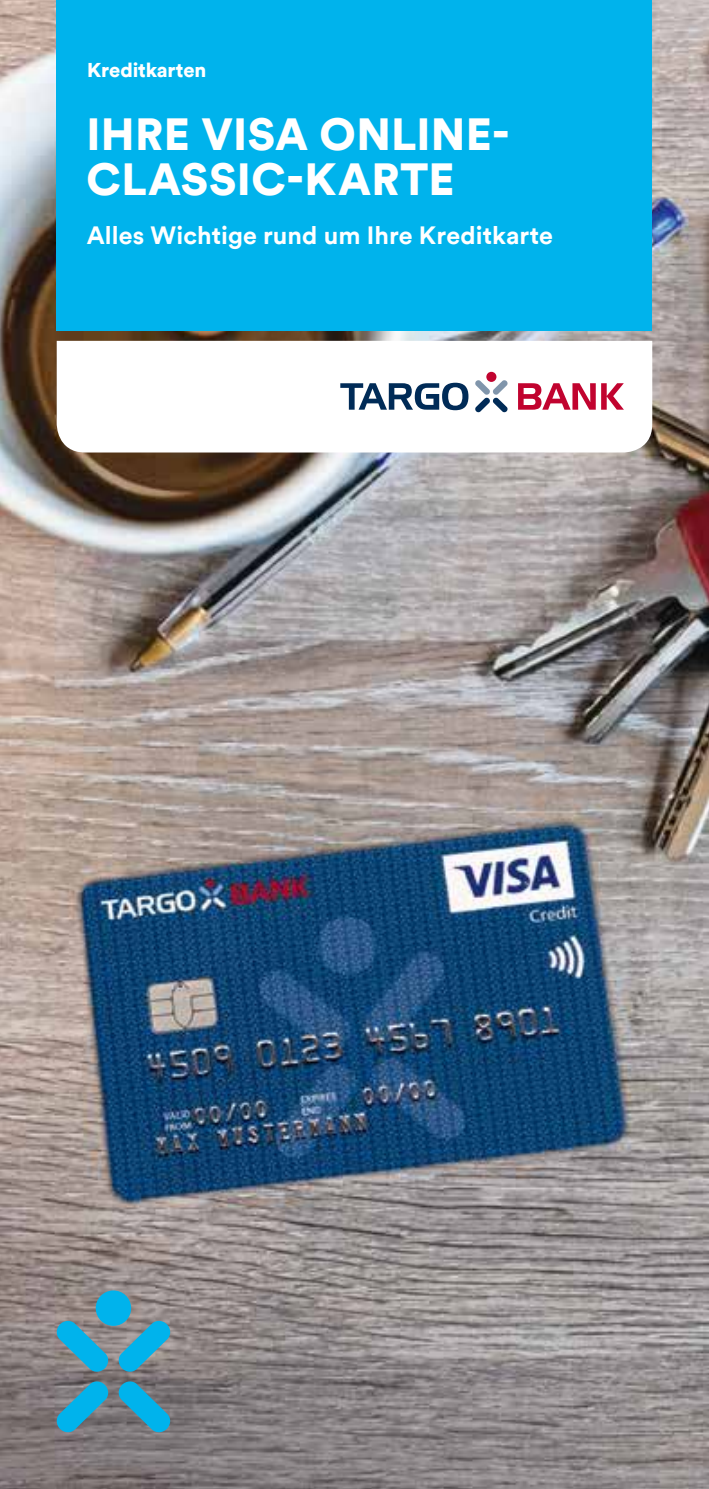
<style>
.page{position:relative;width:709px;height:1489px;background:#fff}
.page>*{position:absolute;margin:0;border:0;box-sizing:border-box;transform-origin:0 0}
.t1{font:900 45px/45px "Circular Pro TT";letter-spacing:.005em;color:#fff}
.t2{font:700 25px "Circular Pro TT";color:#fff}
.t3{font:900 20px "Circular Pro TT";letter-spacing:-.01em;color:#fff}
</style>
<div class="page">
<img style="left:0;top:0;width:709px;height:1488px">
<div style="left:95px;top:1289px;width:36px;height:36px;background:#00b3ec;border-radius:50%"></div>
<svg style="left:118px;top:1380px;width:53px;height:53px;background:#408ea9"></svg>
<svg style="left:118px;top:1319px;width:53px;height:53px;background:#4d9cb5"></svg>
<svg style="left:56px;top:1319px;width:53px;height:53px;background:#4c9ab4"></svg>
<svg style="left:56px;top:1380px;width:53px;height:53px;background:#4391ac"></svg>
<div style="left:57px;top:0;width:595px;height:330px;background:#00b3ec"></div>
<svg style="left:57px;top:341px;width:595px;height:111px"></svg>
<svg style="left:340px;top:383px;width:128px;height:27px"></svg>
<svg style="left:518px;top:383px;width:77px;height:26px"></svg>
<svg style="left:601px;top:383px;width:23px;height:26px"></svg>
<svg style="left:475px;top:380px;width:33px;height:32px"></svg>
<div style="left:486px;top:372px;width:10px;height:10px;background:#c1032f;border-radius:50%"></div>
<p class="t3" style="left:87px;top:56px;width:121px">Kreditkarten</p>
<h1 class="t1" style="left:87px;top:110px;width:425px">IHRE VISA ONLINE-<br>CLASSIC-KARTE</h1>
<p class="t2" style="left:87px;top:218px;width:468px">Alles Wichtige rund um Ihre Kreditkarte</p>
</div>
